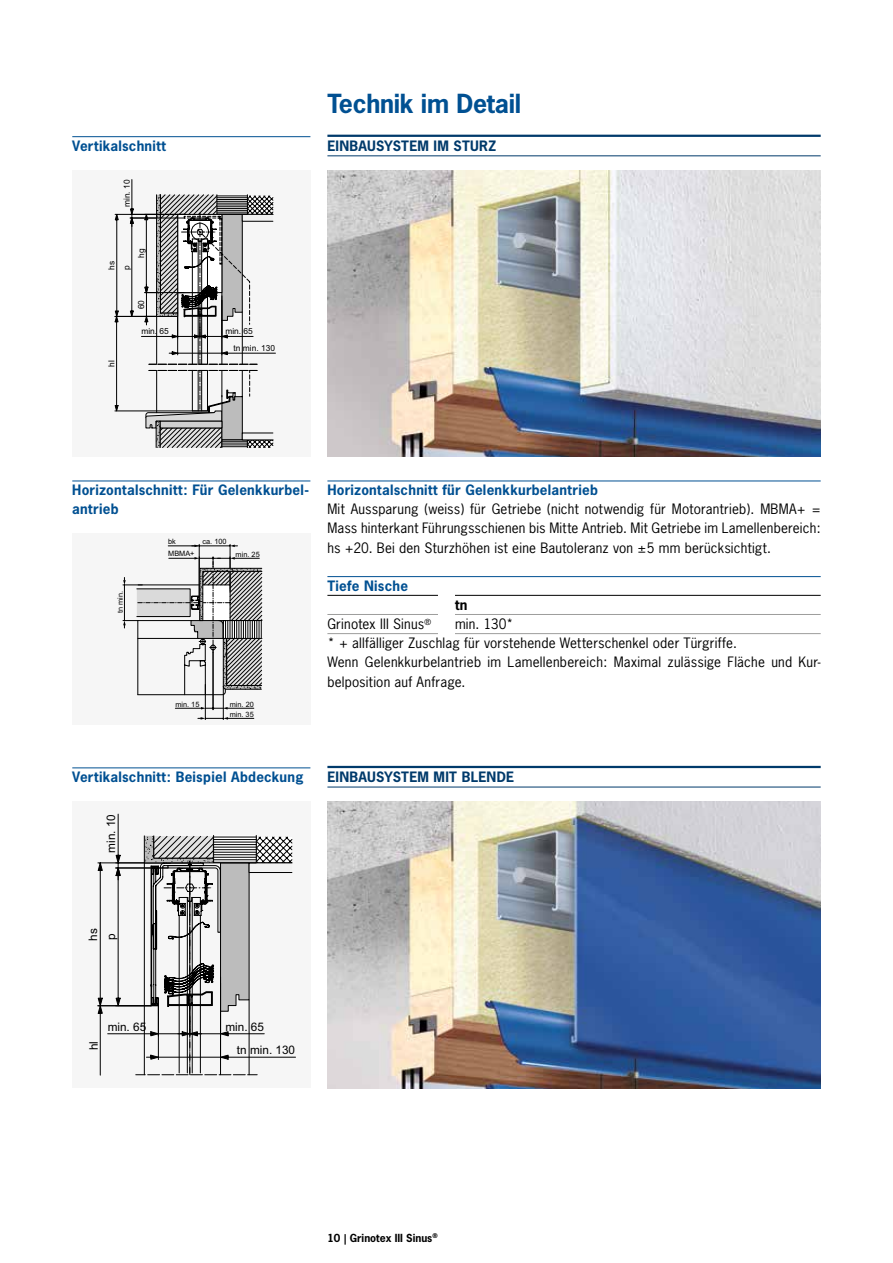
<style>
.page{position:relative;width:893px;height:1263px;background:#fff}
.page>*{position:absolute;margin:0;border:0;box-sizing:border-box;transform-origin:0 0}
.t1{font:700 24.75px "News Gothic";letter-spacing:-.01em;color:#005092}
.t2{font:13.5px/19.2px "News Gothic";letter-spacing:.015em;color:#000;text-align:justify}
.t3{font:700 13.5px/19.2px "News Gothic";letter-spacing:.02em;color:#005092}
.t4{font:700 13.5px "News Gothic";letter-spacing:.01em;color:#003a6b}
.t5{font:700 13.5px "News Gothic";color:#000}
.t6{font:11.7px/17.9px "Arial";color:#000}
.t7{font:700 10.5px "News Gothic";color:#000}
.t8{font:8.4px/16.8px "Arial";color:#000}
.t9{font:7.35px/10.1px "Arial";color:#000}
</style>
<div class="page">
<div style="left:72px;top:533px;width:238px;height:192px;background:#f6f6f6"></div>
<hr style="left:213px;top:652px;width:1px;height:58px;background:#000">
<hr style="left:205px;top:684px;width:1px;height:36px;background:#000">
<hr style="left:223px;top:686px;width:1px;height:34px;background:#000">
<svg style="left:198px;top:717px;width:56px;height:3px"></svg>
<svg style="left:175px;top:707px;width:79px;height:2px"></svg>
<hr style="left:199px;top:544px;width:1px;height:56px;background:#000">
<hr style="left:230px;top:544px;width:1px;height:41px;background:#000">
<hr style="left:199px;top:546px;width:31px;height:1px;background:#000">
<svg style="left:230px;top:545px;width:7px;height:2px"></svg>
<hr style="left:168px;top:546px;width:31px;height:1px;background:#000">
<svg style="left:123px;top:557px;width:139px;height:138px"></svg>
<img style="left:327px;top:801px;width:494px;height:287px">
<div style="left:72px;top:801px;width:238px;height:287px;background:#f6f6f6"></div>
<svg style="left:98px;top:814px;width:198px;height:261px"></svg>
<img style="left:327px;top:170px;width:494px;height:287px">
<div style="left:72px;top:170px;width:238px;height:287px;background:#f6f6f6"></div>
<svg style="left:115px;top:179px;width:160px;height:269px"></svg>
<hr style="left:327px;top:766px;width:494px;height:2px;background:#003a6b">
<hr style="left:327px;top:787px;width:494px;height:1px;background:#003a6b">
<hr style="left:327px;top:135px;width:494px;height:2px;background:#003a6b">
<hr style="left:327px;top:156px;width:494px;height:1px;background:#003a6b">
<hr style="left:72px;top:136px;width:238px;height:1px;background:#005092">
<hr style="left:72px;top:481px;width:238px;height:1px;background:#005092">
<hr style="left:72px;top:768px;width:238px;height:1px;background:#005092">
<hr style="left:327px;top:481px;width:494px;height:1px;background:#005092">
<hr style="left:327px;top:576px;width:494px;height:1px;background:#005092">
<hr style="left:327px;top:595px;width:111px;height:1px;background:#000">
<hr style="left:455px;top:595px;width:366px;height:1px;background:#000">
<hr style="left:327px;top:614px;width:111px;height:1px;background:#9d9d9c">
<hr style="left:455px;top:614px;width:366px;height:1px;background:#9d9d9c">
<hr style="left:327px;top:633px;width:111px;height:1px;background:#9d9d9c">
<hr style="left:455px;top:633px;width:366px;height:1px;background:#9d9d9c">
<h1 class="t1" style="left:327px;top:87px;width:195px">Technik im Detail</h1>
<p class="t3" style="left:72px;top:136px;width:95px">Vertikalschnitt</p>
<p class="t4" style="left:327px;top:137px;width:170px">EINBAUSYSTEM IM STURZ</p>
<p class="t8" style="left:118px;top:207px;width:29px;rotate:-90deg">min. 10</p>
<p class="t8" style="left:103px;top:270px;width:10px;rotate:-90deg">hs</p>
<p class="t8" style="left:133px;top:258px;width:11px;rotate:-90deg">hg</p>
<p class="t8" style="left:118px;top:270px;width:6px;rotate:-90deg">p</p>
<p class="t8" style="left:103px;top:367px;width:8px;rotate:-90deg">hl</p>
<p class="t8" style="left:133px;top:309px;width:11px;rotate:-90deg">60</p>
<p class="t8" style="left:141px;top:323px;width:29px">min. 65</p>
<p class="t8" style="left:234px;top:323px;width:43px;text-indent:-8px">min. 65<br>tn min. 130</p>
<p class="t3" style="left:72px;top:480px;width:237px">Horizontalschnitt: Für Gelenkkurbel&shy;antrieb</p>
<p class="t9" style="left:168px;top:537px;width:9px">bk</p>
<p class="t9" style="left:203px;top:537px;width:26px">ca. 100</p>
<p class="t9" style="left:115px;top:613px;width:24px;rotate:-90deg">tn min.</p>
<p class="t9" style="left:168px;top:549px;width:28px">MBMA+</p>
<p class="t9" style="left:236px;top:549px;width:26px">min. 25</p>
<p class="t9" style="left:175px;top:699px;width:26px">min. 15</p>
<p class="t9" style="left:230px;top:699px;width:26px">min. 20 min. 35</p>
<p class="t3" style="left:327px;top:480px;width:272px">Horizontalschnitt für Gelenkkurbelantrieb</p>
<p class="t2" style="left:327px;top:500px;width:495px">Mit Aussparung (weiss) für Getriebe (nicht notwendig für Motorantrieb). MBMA+ = Mass hinterkant Führungsschienen bis Mitte Antrieb. Mit Getriebe im Lamellenbereich: hs +20. Bei den Sturzhöhen ist eine Bautoleranz von ±5 mm berücksichtigt.</p>
<p class="t3" style="left:327px;top:576px;width:82px">Tiefe Nische</p>
<p class="t5" style="left:455px;top:596px;width:14px">tn</p>
<p class="t2" style="left:327px;top:614px;width:105px">Grinotex III -Sinus<sup>®</sup></p>
<p class="t2" style="left:327px;top:614px;width:495px;text-align:left;text-indent:128px">min. 130*<br>* + allfälliger Zuschlag für vorstehende Wetterschenkel oder Türgriffe.<br>Wenn Gelenkkurbelantrieb im Lamellenbereich: Maximal zulässige Fläche und Kur&shy;belposition auf Anfrage.</p>
<p class="t3" style="left:72px;top:767px;width:233px">Vertikalschnitt: Beispiel Abdeckung</p>
<p class="t6" style="left:102px;top:853px;width:40px;rotate:-90deg">min. 10</p>
<p class="t4" style="left:327px;top:768px;width:188px">EINBAUSYSTEM MIT BLENDE</p>
<p class="t6" style="left:84px;top:940px;width:14px;rotate:-90deg">hs p</p>
<p class="t6" style="left:85px;top:1050px;width:11px;rotate:-90deg">hl</p>
<p class="t6" style="left:108px;top:1018px;width:40px">min. 65</p>
<p class="t6" style="left:225px;top:1018px;width:40px">min. 65</p>
<p class="t6" style="left:237px;top:1041px;width:60px">tn min. 130</p>
<p class="t7" style="left:327px;top:1231px;width:112px">10 | Grinotex III -Sinus<sup>®</sup></p>
</div>
